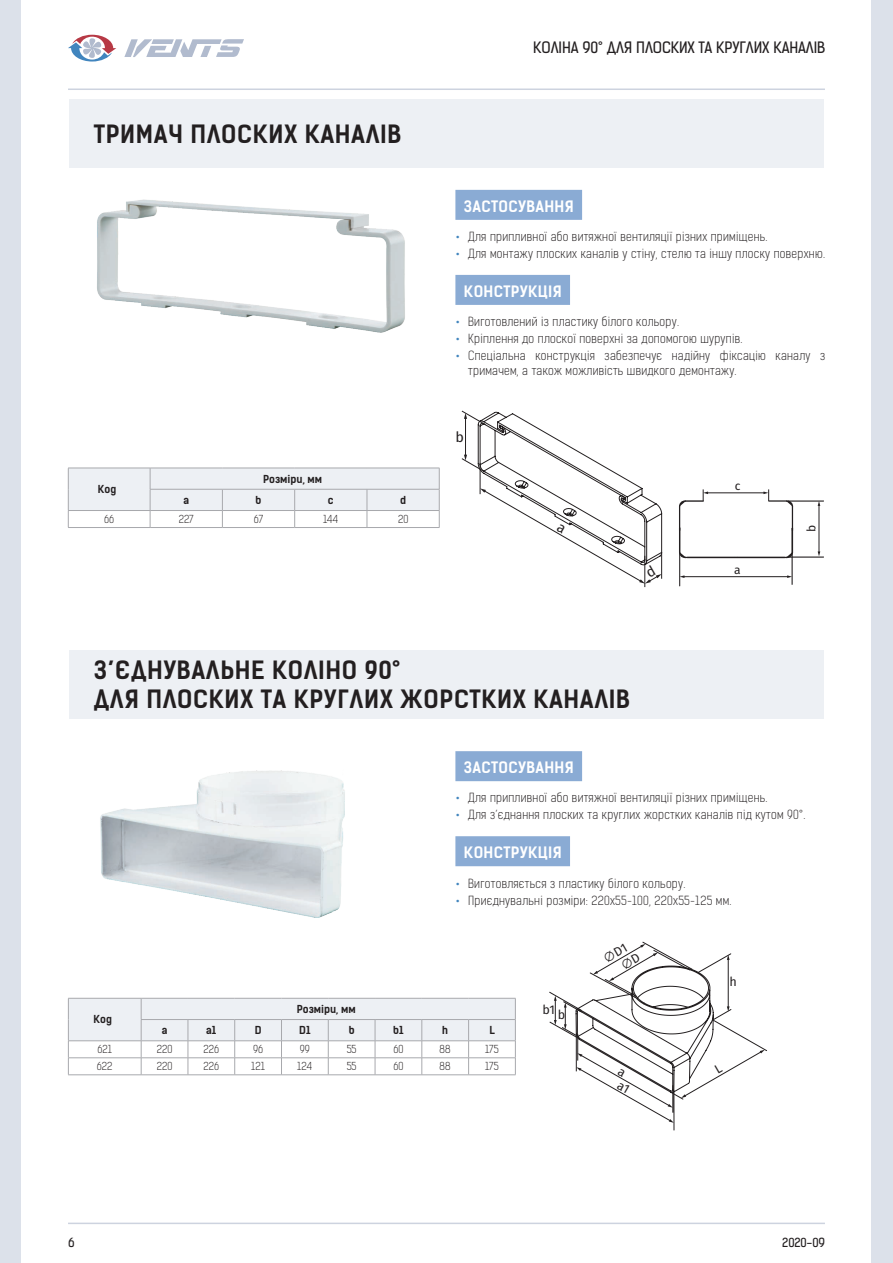
<style>
.page{position:relative;width:893px;height:1263px;background:#fff}
.page>*{position:absolute;margin:0;border:0;box-sizing:border-box;transform-origin:0 0}
.t1{font:24px/28.8px "Kelson Sans Bold BG";letter-spacing:.025em;color:#231f20}
.t2{font:15px "Kelson Sans Bold BG";letter-spacing:.02em;color:#fff}
.t3{font:15px "Kelson Sans Regular BG";letter-spacing:-.01em;color:#231f20}
.t4{font:14.4px "Fira Sans";color:#231f20}
.t5{font:12.6px "Fira Sans";color:#231f20}
.t6{font:12px/15px "Kelson Sans Light RU";letter-spacing:.025em;color:#231f20}
.t7{font:12px "Kelson Sans Regular BG";letter-spacing:-.01em;color:#231f20}
.t8{font:12px "Fira Sans";color:#231f20}
.t9{font:300 10.5px "Kelson Sans";color:#231f20}
.t10{font:10.5px "Kelson Sans Bold BG";color:#231f20}
.s1{font-family:"Kelson Sans";font-weight:700;color:#4185be}
</style>
<div class="page">
<hr style="left:68px;top:1222px;width:757px;height:2px;background:#cdd3df">
<hr style="left:68px;top:89px;width:757px;height:1px;background:#cdd3df">
<div style="left:872px;top:0;width:21px;height:1263px;background:#dce1ea"></div>
<div style="left:0;top:0;width:21px;height:1263px;background:#dce1ea"></div>
<svg style="left:124px;top:39px;width:120px;height:18px"></svg>
<svg style="left:68px;top:35px;width:48px;height:27px"></svg>
<img style="left:97px;top:199px;width:308px;height:134px">
<svg style="left:68px;top:468px;width:372px;height:59px"></svg>
<hr style="left:68px;top:527px;width:82px;height:1px;background:#a8a9ad">
<hr style="left:150px;top:527px;width:72px;height:1px;background:#a8a9ad">
<hr style="left:222px;top:527px;width:73px;height:1px;background:#a8a9ad">
<hr style="left:295px;top:527px;width:72px;height:1px;background:#a8a9ad">
<hr style="left:367px;top:527px;width:72px;height:1px;background:#a8a9ad">
<svg style="left:68px;top:998px;width:448px;height:76px"></svg>
<hr style="left:68px;top:1074px;width:73px;height:1px;background:#a8a9ad">
<hr style="left:141px;top:1074px;width:47px;height:1px;background:#a8a9ad">
<hr style="left:188px;top:1074px;width:47px;height:1px;background:#a8a9ad">
<hr style="left:375px;top:1074px;width:47px;height:1px;background:#a8a9ad">
<hr style="left:235px;top:1074px;width:46px;height:1px;background:#a8a9ad">
<hr style="left:281px;top:1074px;width:47px;height:1px;background:#a8a9ad">
<hr style="left:328px;top:1074px;width:47px;height:1px;background:#a8a9ad">
<hr style="left:422px;top:1074px;width:47px;height:1px;background:#a8a9ad">
<hr style="left:469px;top:1074px;width:47px;height:1px;background:#a8a9ad">
<div style="left:69px;top:99px;width:755px;height:69px;background:#edf0f4"></div>
<div style="left:69px;top:650px;width:755px;height:69px;background:#edf0f4"></div>
<div style="left:455px;top:190px;width:127px;height:30px;background:#8aabd4"></div>
<div style="left:455px;top:275px;width:115px;height:30px;background:#8aabd4"></div>
<div style="left:455px;top:751px;width:127px;height:30px;background:#8aabd4"></div>
<div style="left:455px;top:836px;width:115px;height:30px;background:#8aabd4"></div>
<img style="left:100px;top:770px;width:245px;height:147px">
<hr style="left:644px;top:556px;width:1px;height:31px;background:#231f20">
<hr style="left:792px;top:528px;width:1px;height:57px;background:#231f20">
<hr style="left:679px;top:527px;width:1px;height:59px;background:#231f20">
<hr style="left:788px;top:501px;width:36px;height:1px;background:#231f20">
<hr style="left:788px;top:557px;width:36px;height:1px;background:#231f20">
<hr style="left:819px;top:505px;width:1px;height:47px;background:#231f20">
<svg style="left:679px;top:489px;width:115px;height:70px"></svg>
<hr style="left:684px;top:576px;width:104px;height:1px;background:#231f20">
<svg style="left:787px;top:575px;width:5px;height:3px"></svg>
<hr style="left:674px;top:1091px;width:1px;height:39px;background:#231f20">
<svg style="left:461px;top:410px;width:201px;height:174px"></svg>
<svg style="left:549px;top:941px;width:218px;height:182px"></svg>
<h1 class="t1" style="left:94px;top:119px;width:309px">ТРИМАЧ ПЛОСКИХ КАНАЛІВ</h1>
<p class="t10" style="left:98px;top:483px;width:20px">Код</p>
<p class="t10" style="left:263px;top:472px;width:60px">Розміри, мм</p>
<p class="t10" style="left:183px;top:493px;width:7px">a</p>
<p class="t10" style="left:256px;top:493px;width:7px">b</p>
<p class="t10" style="left:328px;top:493px;width:7px">с</p>
<p class="t10" style="left:400px;top:493px;width:8px">d</p>
<p class="t9" style="left:104px;top:513px;width:12px">66</p>
<p class="t9" style="left:179px;top:513px;width:17px">227</p>
<p class="t9" style="left:254px;top:513px;width:11px">67</p>
<p class="t9" style="left:323px;top:513px;width:17px">144</p>
<p class="t9" style="left:398px;top:513px;width:12px">20</p>
<p class="t3" style="left:533px;top:38px;width:293px">КОЛІНА 90° ДЛЯ ПЛОСКИХ ТА КРУГЛИХ КАНАЛІВ</p>
<p class="t2" style="left:464px;top:197px;width:111px">ЗАСТОСУВАННЯ</p>
<p class="t6" style="left:455px;top:229px;width:314px"><span class="s1">•</span> Для припливної або витяжної вентиляції різних приміщень.</p>
<p class="t6" style="left:455px;top:246px;width:371px"><span class="s1">•</span> Для монтажу плоских каналів у стіну, стелю та іншу плоску поверхню.</p>
<p class="t2" style="left:464px;top:282px;width:99px">КОНСТРУКЦІЯ</p>
<p class="t6" style="left:455px;top:314px;width:225px"><span class="s1">•</span> Виготовлений із пластику білого кольору.</p>
<p class="t6" style="left:455px;top:331px;width:288px"><span class="s1">•</span> Кріплення до плоскої поверхні за допомогою шурупів.</p>
<p class="t6" style="left:468px;top:348px;width:359px;text-indent:-13px"><span class="s1">•</span> Спеціальна конструкція забезпечує надійну фіксацію каналу з тримачем, а також можливість швидкого демонтажу.</p>
<p class="t4" style="left:456px;top:427px;width:10px">b</p>
<p class="t8" style="left:735px;top:478px;width:7px">c</p>
<p class="t8" style="left:734px;top:561px;width:8px">a</p>
<p class="t8" style="left:803px;top:532px;width:9px;rotate:-90deg">b</p>
<h1 class="t1" style="left:94px;top:656px;width:538px">З’ЄДНУВАЛЬНЕ КОЛІНО 90°<br>ДЛЯ ПЛОСКИХ ТА КРУГЛИХ ЖОРСТКИХ КАНАЛІВ</h1>
<p class="t2" style="left:464px;top:758px;width:111px">ЗАСТОСУВАННЯ</p>
<p class="t6" style="left:455px;top:791px;width:314px"><span class="s1">•</span> Для припливної або витяжної вентиляції різних приміщень.</p>
<p class="t6" style="left:455px;top:808px;width:351px"><span class="s1">•</span> Для з’єднання плоских та круглих жорстких каналів під кутом 90°.</p>
<p class="t2" style="left:464px;top:843px;width:99px">КОНСТРУКЦІЯ</p>
<p class="t6" style="left:455px;top:876px;width:231px"><span class="s1">•</span> Виготовляється з пластику білого кольору.</p>
<p class="t6" style="left:455px;top:893px;width:278px"><span class="s1">•</span> Приєднувальні розміри: 220x55-100, 220x55-125 мм.</p>
<p class="t10" style="left:94px;top:1013px;width:20px">Код</p>
<p class="t10" style="left:297px;top:1002px;width:60px">Розміри, мм</p>
<p class="t10" style="left:162px;top:1024px;width:7px">a</p>
<p class="t10" style="left:206px;top:1024px;width:12px">a1</p>
<p class="t10" style="left:255px;top:1024px;width:8px">D</p>
<p class="t10" style="left:299px;top:1024px;width:13px">D1</p>
<p class="t10" style="left:349px;top:1024px;width:7px">b</p>
<p class="t10" style="left:393px;top:1024px;width:12px">b1</p>
<p class="t10" style="left:442px;top:1024px;width:7px">h</p>
<p class="t10" style="left:489px;top:1024px;width:7px">L</p>
<p class="t9" style="left:98px;top:1043px;width:16px">621</p>
<p class="t9" style="left:157px;top:1043px;width:17px">220</p>
<p class="t9" style="left:203px;top:1043px;width:17px">226</p>
<p class="t9" style="left:253px;top:1043px;width:12px">96</p>
<p class="t9" style="left:300px;top:1043px;width:12px">99</p>
<p class="t9" style="left:347px;top:1043px;width:11px">55</p>
<p class="t9" style="left:393px;top:1043px;width:11px">60</p>
<p class="t9" style="left:440px;top:1043px;width:13px">88</p>
<p class="t9" style="left:485px;top:1043px;width:15px">175</p>
<p class="t9" style="left:97px;top:1060px;width:17px">622</p>
<p class="t9" style="left:157px;top:1060px;width:17px">220</p>
<p class="t9" style="left:203px;top:1060px;width:17px">226</p>
<p class="t9" style="left:251px;top:1060px;width:15px">121</p>
<p class="t9" style="left:297px;top:1060px;width:17px">124</p>
<p class="t9" style="left:347px;top:1060px;width:11px">55</p>
<p class="t9" style="left:393px;top:1060px;width:11px">60</p>
<p class="t9" style="left:440px;top:1060px;width:13px">88</p>
<p class="t9" style="left:485px;top:1060px;width:15px">175</p>
<p class="t5" style="left:542px;top:1000px;width:14px">b1</p>
<p class="t5" style="left:558px;top:1005px;width:9px">b</p>
<p class="t5" style="left:729px;top:973px;width:9px">h</p>
<p class="t7" style="left:68px;top:1235px;width:8px">6</p>
<p class="t7" style="left:782px;top:1235px;width:44px">2020-09</p>
</div>
